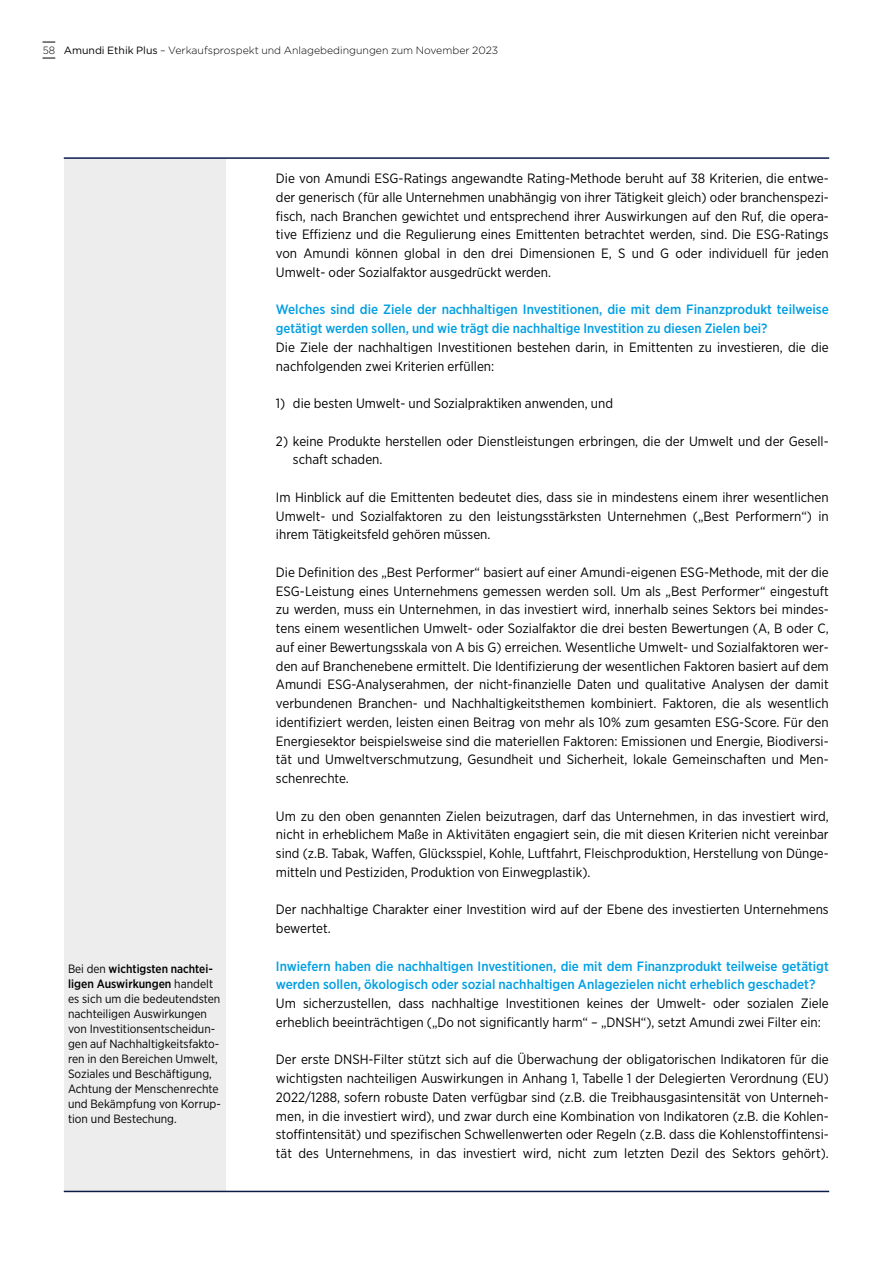
<style>
.page{position:relative;width:893px;height:1263px;background:#fff}
.page>*{position:absolute;margin:0;border:0;box-sizing:border-box;transform-origin:0 0}
.t1{font:13.5px/18.8px "Gotham Narrow";color:#000;text-align:justify}
.t2{font:500 13.5px/18.8px "Gotham Narrow";color:#009fe3}
.t3{font:12px/15px "Gotham Narrow";color:#000}
.t4{font:300 10.5px "Gotham";color:#000;scale:.96 1}
.s1{font-weight:400}
.s2{font-weight:500}
</style>
<div class="page">
<svg style="left:43px;top:42px;width:12px;height:1px"></svg>
<svg style="left:43px;top:58px;width:12px;height:1px"></svg>
<div style="left:64px;top:158px;width:161px;height:1033px;background:#ededed"></div>
<hr style="left:64px;top:157px;width:765px;height:2px;background:#0c1c49">
<hr style="left:64px;top:1191px;width:765px;height:1px;background:#0c1c49">
<p class="t4" style="left:43px;top:45px;width:476px">58 <span class="s1">Amundi Ethik Plus</span> – Verkaufsprospekt und Anlagebedingungen zum November 2023</p>
<p class="t3" style="left:68px;top:961px;width:154px">Bei den <span class="s2">wichtigsten nachtei&shy;ligen Auswirkungen</span> handelt es sich um die bedeutendsten nachteiligen Auswirkungen von Investitionsentscheidun&shy;gen auf Nachhaltigkeitsfakto&shy;ren in den Bereichen Umwelt,<br>Soziales und Beschäftigung,<br>Achtung der Menschenrechte und Bekämpfung von Korrup&shy;tion und Bestechung.</p>
<p class="t1" style="left:276px;top:169px;width:554px">Die von Amundi ESG-Ratings angewandte Rating-Methode beruht auf 38 Kriterien, die entwe&shy;der generisch (für alle Unternehmen unabhängig von ihrer Tätigkeit gleich) oder branchenspezi&shy;fisch, nach Branchen gewichtet und entsprechend ihrer Auswirkungen auf den Ruf, die opera&shy;tive Effizienz und die Regulierung eines Emittenten betrachtet werden, sind. Die ESG-Ratings von Amundi können global in den drei Dimensionen E, S und G oder individuell für jeden Umwelt- oder Sozialfaktor ausgedrückt werden.</p>
<p class="t2" style="left:276px;top:300px;width:554px">Welches sind die Ziele der nachhaltigen Investitionen, die mit dem Finanzprodukt teilweise getätigt werden sollen, und wie trägt die nachhaltige Investition zu diesen Zielen bei?</p>
<p class="t1" style="left:276px;top:337px;width:554px">Die Ziele der nachhaltigen Investitionen bestehen darin, in Emittenten zu investieren, die die nachfolgenden zwei Kriterien erfüllen:</p>
<p class="t1" style="left:276px;top:394px;width:339px">1) die besten Umwelt- und Sozialpraktiken anwenden, und</p>
<p class="t1" style="left:293px;top:431px;width:537px;text-indent:-17px">2) keine Produkte herstellen oder Dienstleistungen erbringen, die der Umwelt und der Gesell&shy;schaft schaden.</p>
<p class="t1" style="left:276px;top:487px;width:554px">Im Hinblick auf die Emittenten bedeutet dies, dass sie in mindestens einem ihrer wesentlichen Umwelt- und Sozialfaktoren zu den leistungsstärksten Unternehmen („Best Performern“) in ihrem Tätigkeitsfeld gehören müssen.</p>
<p class="t1" style="left:276px;top:562px;width:554px">Die Definition des „Best Performer“ basiert auf einer Amundi-eigenen ESG-Methode, mit der die ESG-Leistung eines Unternehmens gemessen werden soll. Um als „Best Performer“ eingestuft zu werden, muss ein Unternehmen, in das investiert wird, innerhalb seines Sektors bei mindes&shy;tens einem wesentlichen Umwelt- oder Sozialfaktor die drei besten Bewertungen (A, B oder C, auf einer Bewertungsskala von A bis G) erreichen. Wesentliche Umwelt- und Sozialfaktoren wer&shy;den auf Branchenebene ermittelt. Die Identifizierung der wesentlichen Faktoren basiert auf dem Amundi ESG-Analyserahmen, der nicht-finanzielle Daten und qualitative Analysen der damit verbundenen Branchen- und Nachhaltigkeitsthemen kombiniert. Faktoren, die als wesentlich identifiziert werden, leisten einen Beitrag von mehr als 10% zum gesamten ESG-Score. Für den Energiesektor beispielsweise sind die materiellen Faktoren: Emissionen und Energie, Biodiversi&shy;tät und Umweltverschmutzung, Gesundheit und Sicherheit, lokale Gemeinschaften und Men&shy;schenrechte.</p>
<p class="t1" style="left:276px;top:806px;width:554px">Um zu den oben genannten Zielen beizutragen, darf das Unternehmen, in das investiert wird, nicht in erheblichem Maße in Aktivitäten engagiert sein, die mit diesen Kriterien nicht vereinbar sind (z.B. Tabak, Waffen, Glücksspiel, Kohle, Luftfahrt, Fleischproduktion, Herstellung von Dünge&shy;mitteln und Pestiziden, Produktion von Einwegplastik).</p>
<p class="t1" style="left:276px;top:900px;width:554px">Der nachhaltige Charakter einer Investition wird auf der Ebene des investierten Unternehmens bewertet.</p>
<p class="t2" style="left:276px;top:956px;width:554px">Inwiefern haben die nachhaltigen Investitionen, die mit dem Finanzprodukt teilweise getätigt werden sollen, ökologisch oder sozial nachhaltigen Anlagezielen nicht erheblich geschadet?</p>
<p class="t1" style="left:276px;top:994px;width:554px">Um sicherzustellen, dass nachhaltige Investitionen keines der Umwelt- oder sozialen Ziele erheblich beeinträchtigen („Do not significantly harm“ – „DNSH“), setzt Amundi zwei Filter ein:</p>
<p class="t1" style="left:276px;top:1050px;width:554px">Der erste DNSH-Filter stützt sich auf die Überwachung der obligatorischen Indikatoren für die wichtigsten nachteiligen Auswirkungen in Anhang 1, Tabelle 1 der Delegierten Verordnung (EU)<br>2022/1288, sofern robuste Daten verfügbar sind (z.B. die Treibhausgasintensität von Unterneh&shy;men, in die investiert wird), und zwar durch eine Kombination von Indikatoren (z.B. die Kohlen&shy;stoffintensität) und spezifischen Schwellenwerten oder Regeln (z.B. dass die Kohlenstoffintensi&shy;tät des Unternehmens, in das investiert wird, nicht zum letzten Dezil des Sektors gehört).</p>
</div>
